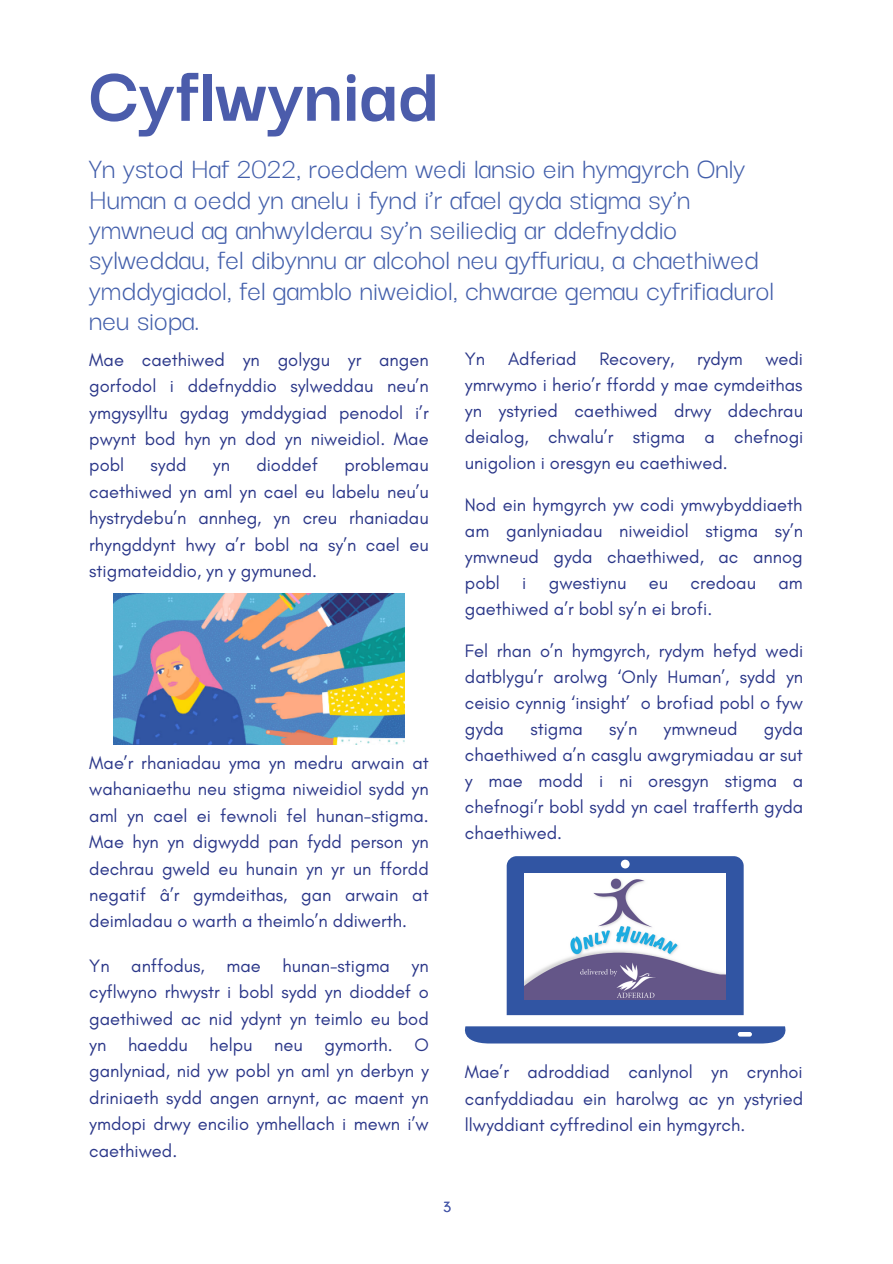
<style>
.page{position:relative;width:893px;height:1264px;background:#fff}
.page>*{position:absolute;margin:0;border:0;box-sizing:border-box;transform-origin:0 0}
.t1{font:700 82.5px "Darker Grotesque";color:#4b5cab}
.t2{font:30.6px/30.3px "Darker Grotesque";color:#435fab}
.t3{font:18.3px/26.4px "Glacial Indifference";color:#2b3789;text-align:justify}
.t4{font:15px "Glacial Indifference";color:#4b5cab}
</style>
<div class="page">
<img style="left:113px;top:593px;width:291px;height:151px">
<svg style="left:465px;top:856px;width:320px;height:187px"></svg>
<img style="left:525px;top:873px;width:200px;height:126px">
<h1 class="t1" style="left:89px;top:33px;width:351px">Cyflwyniad</h1>
<p class="t2" style="left:89px;top:151px;width:686px">Yn ystod Haf 2022, roeddem wedi lansio ein hymgyrch Only Human a oedd yn anelu i fynd i’r afael gyda stigma sy’n ymwneud ag anhwylderau sy’n seiliedig ar ddefnyddio sylweddau, fel dibynnu ar alcohol neu gyffuriau, a chaethiwed ymddygiadol, fel gamblo niweidiol, chwarae gemau cyfrifiadurol neu siopa.</p>
<p class="t3" style="left:89px;top:346px;width:341px">Mae caethiwed yn golygu yr angen gorfodol i ddefnyddio sylweddau neu’n ymgysylltu gydag ymddygiad penodol i’r pwynt bod hyn yn dod yn niweidiol. Mae pobl</p>
<p class="t3" style="left:89px;top:451px;width:341px;text-indent:255px">problemau caethiwed yn aml yn cael eu labelu neu’u hystrydebu’n annheg, yn creu rhaniadau rhyngddynt hwy a’r bobl na sy’n cael eu stigmateiddio, yn y gymuned.</p>
<p class="t3" style="left:150px;top:451px;width:37px">sydd</p>
<p class="t3" style="left:213px;top:451px;width:19px">yn</p>
<p class="t3" style="left:256px;top:451px;width:63px">dioddef</p>
<p class="t3" style="left:89px;top:749px;width:341px">Mae’r rhaniadau yma yn medru arwain at wahaniaethu neu stigma niweidiol sydd yn aml yn cael ei fewnoli fel hunan-stigma.<br>Mae hyn yn digwydd pan fydd person yn dechrau gweld eu hunain yn yr un ffordd negatif â’r gymdeithas, gan arwain at deimladau o warth a theimlo’n ddiwerth.</p>
<p class="t3" style="left:89px;top:952px;width:341px">Yn anffodus, mae hunan-stigma yn cyflwyno rhwystr i bobl sydd yn dioddef o gaethiwed ac nid ydynt yn teimlo eu bod yn haeddu helpu neu gymorth. O ganlyniad, nid yw pobl yn aml yn derbyn y driniaeth sydd angen arnynt, ac maent yn ymdopi drwy encilio ymhellach i mewn i’w caethiwed.</p>
<p class="t3" style="left:465px;top:345px;width:340px">Yn Adferiad Recovery, rydym wedi ymrwymo i herio’r ffordd y mae cymdeithas yn ystyried caethiwed drwy ddechrau deialog, chwalu’r stigma a chefnogi unigolion i oresgyn eu caethiwed.</p>
<p class="t3" style="left:465px;top:491px;width:340px">Nod ein hymgyrch yw codi ymwybyddiaeth am ganlyniadau niweidiol stigma sy’n ymwneud gyda chaethiwed, ac annog pobl i gwestiynu eu credoau am gaethiwed a’r bobl sy’n ei brofi.</p>
<p class="t3" style="left:465px;top:637px;width:340px">Fel rhan o’n hymgyrch, rydym hefyd wedi datblygu’r arolwg ‘Only Human’, sydd yn ceisio cynnig ‘insight’ o brofiad pobl o fyw gyda</p>
<p class="t3" style="left:465px;top:715px;width:340px;text-indent:299px">gyda chaethiwed a’n casglu awgrymiadau ar sut y mae modd i ni oresgyn stigma a chefnogi’r bobl sydd yn cael trafferth gyda chaethiwed.</p>
<p class="t3" style="left:530px;top:715px;width:54px">stigma</p>
<p class="t3" style="left:609px;top:715px;width:30px">sy’n</p>
<p class="t3" style="left:663px;top:715px;width:75px">ymwneud</p>
<p class="t3" style="left:465px;top:1058px;width:339px">Mae’r adroddiad canlynol yn crynhoi canfyddiadau ein harolwg ac yn ystyried llwyddiant cyffredinol ein hymgyrch.</p>
<p class="t4" style="left:443px;top:1198px;width:9px">3</p>
</div>
